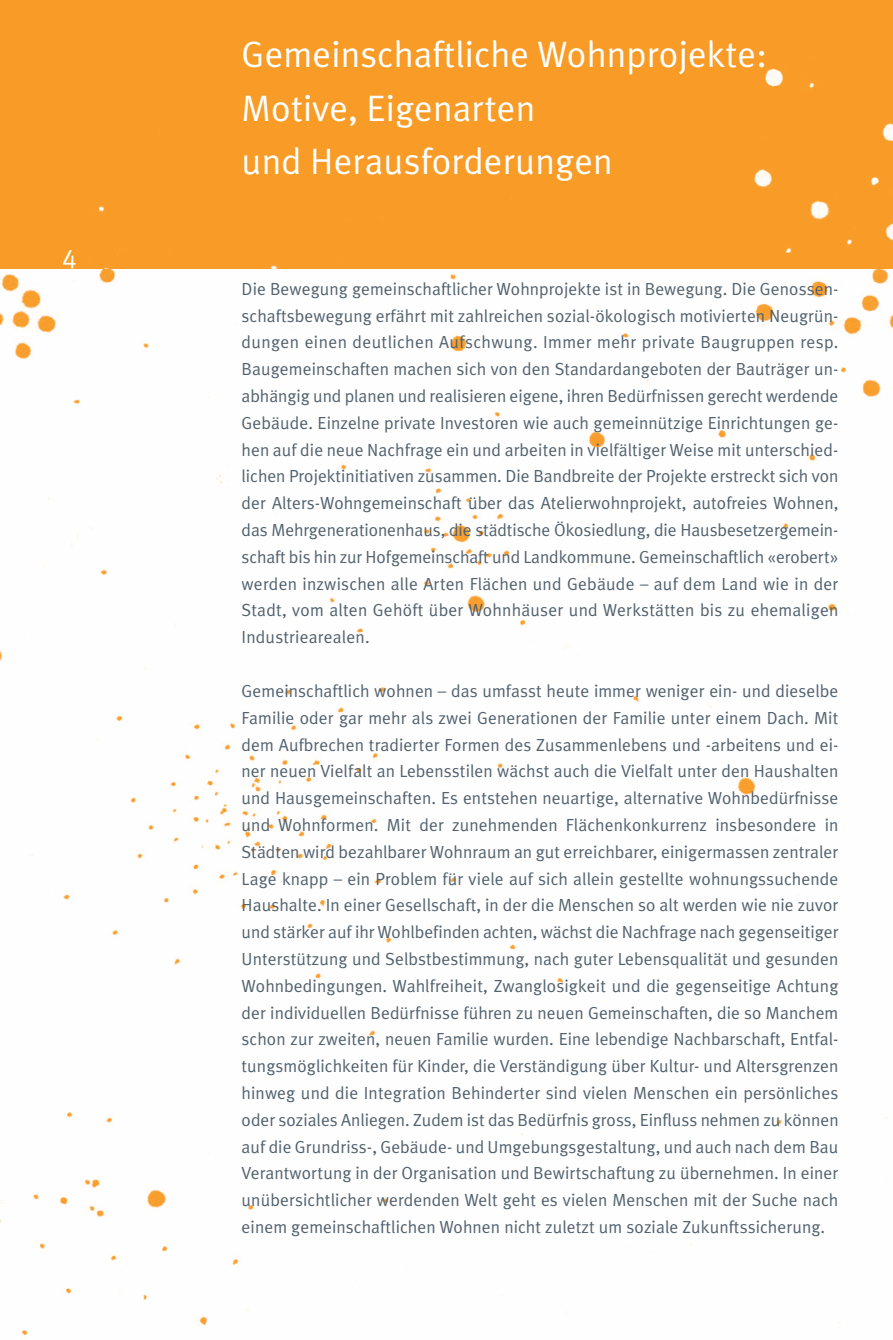
<style>
.page{position:relative;width:893px;height:1340px;background:#fff}
.page>*{position:absolute;margin:0;border:0;box-sizing:border-box;transform-origin:0 0}
.t1{font:36.75px/53.6px "Meta Plus Normal";letter-spacing:.005em;color:#fff}
.t2{font:27.12px "Meta Plus LF";color:#fff}
.t3{font:17.5px/26.8px "Meta Plus Normal";letter-spacing:.005em;color:#52626f;text-align:justify}
</style>
<div class="page">
<img style="left:0;top:268px;width:893px;height:1070px">
<div style="left:0;top:0;width:893px;height:268px;background:#f89c27"></div>
<h2 class="t2" style="left:62px;top:243px;width:16px">4</h2>
<h1 class="t1" style="left:242px;top:27px;width:527px">Gemeinschaftliche Wohnprojekte:<br>Motive, Eigenarten<br>und Herausforderungen</h1>
<p class="t3" style="left:242px;top:275px;width:598px">Die Bewegung gemeinschaftlicher Wohnprojekte ist in Bewegung. Die Genossen&shy;schaftsbewegung erfährt mit zahlreichen sozial-ökologisch motivierten Neugrün&shy;dungen einen deutlichen Aufschwung. Immer mehr private Baugruppen resp.<br>Baugemeinschaften machen sich von den Standardangeboten der Bauträger un&shy;abhängig und planen und realisieren eigene, ihren Bedürfnissen gerecht werdende Gebäude. Einzelne private Investoren wie auch gemeinnützige Einrichtungen ge&shy;hen auf die neue Nachfrage ein und arbeiten in vielfältiger Weise mit unterschied&shy;lichen Pro jekt initiativen zusammen. Die Bandbreite der Projekte erstreckt sich von der Alters-Wohngemeinschaft über das Atelierwohnprojekt, autofreies Wohnen, das Mehrgenerationenhaus, die städtische Ökosiedlung, die Hausbesetzergemein&shy;schaft bis hin zur Hofgemeinschaft und Landkommune. Gemeinschaftlich «erobert» werden inzwischen alle Arten Flächen und Gebäude – auf dem Land wie in der Stadt, vom alten Gehöft über Wohnhäuser und Werkstätten bis zu ehemaligen Industriearealen.</p>
<p class="t3" style="left:242px;top:677px;width:598px">Gemeinschaftlich wohnen – das umfasst heute immer weniger ein- und dieselbe Familie oder gar mehr als zwei Generationen der Familie unter einem Dach. Mit dem Aufbrechen tradierter Formen des Zusammenlebens und -arbeitens und ei&shy;ner neuen Vielfalt an Lebensstilen wächst auch die Vielfalt unter den Haushalten und Hausgemeinschaften. Es entstehen neuartige, alternative Wohnbedürfnisse und Wohnformen. Mit der zunehmenden Flächenkonkurrenz insbesondere in Städten wird bezahlbarer Wohnraum an gut erreichbarer, einigermassen zentraler Lage knapp – ein Problem für viele auf sich allein gestellte wohnungssuchende Haushalte. In einer Gesellschaft, in der die Menschen so alt werden wie nie zuvor und stärker auf ihr Wohlbefinden achten, wächst die Nachfrage nach gegenseitiger Unterstützung und Selbstbestimmung, nach guter Lebensqualität und gesunden Wohnbedingungen. Wahlfreiheit, Zwanglosigkeit und die gegenseitige Achtung der individuellen Bedürfnisse führen zu neuen Gemeinschaften, die so Manchem schon zur zweiten, neuen Familie wurden. Eine lebendige Nachbarschaft, Entfal&shy;tungsmöglichkeiten für Kinder, die Verständigung über Kultur- und Altersgrenzen hinweg und die Integration Behinderter sind vielen Menschen ein persönliches oder soziales Anliegen. Zudem ist das Bedürfnis gross, Einfluss nehmen zu können auf die Grundriss-, Gebäude- und Umgebungsgestaltung, und auch nach dem Bau Verantwortung in der Organisation und Bewirtschaftung zu übernehmen. In einer unübersichtlicher werdenden Welt geht es vielen Menschen mit der Suche nach einem gemeinschaftlichen Wohnen nicht zuletzt um soziale Zukunftssicherung.</p>
</div>
